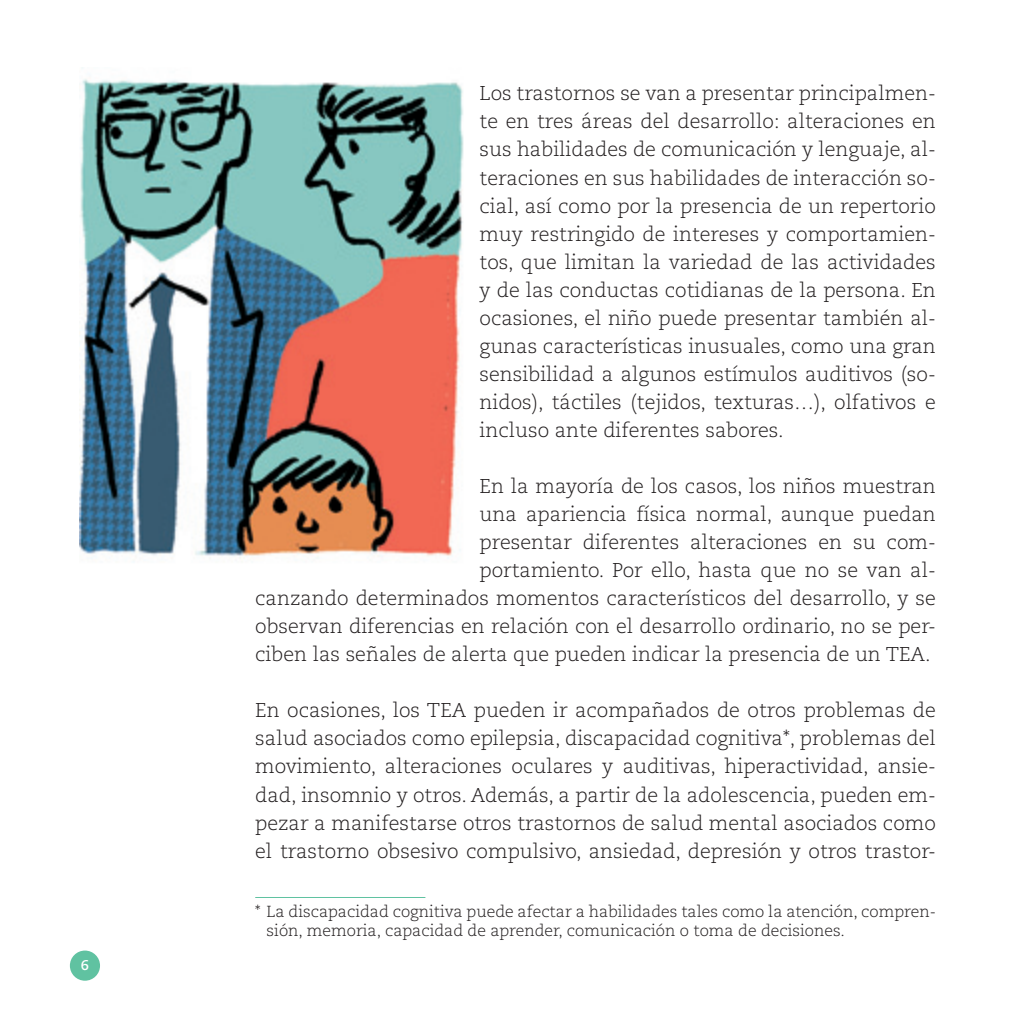
<style>
.page{position:relative;width:1021px;height:1021px;background:#fff}
.page>*{position:absolute;margin:0;border:0;box-sizing:border-box;transform-origin:0 0}
.t1{font:300 20px/28px "Caecilia LT Std";color:#231f20;text-align:justify}
.t2{font:300 16px/19.2px "Caecilia LT Std";color:#231f20}
.t3{font:700 14px "Caecilia LT Std";color:#fff}
</style>
<div class="page">
<div style="left:70px;top:950px;width:30px;height:30px;background:#60c2a1;border-radius:50%"></div>
<hr style="left:255px;top:897px;width:170px;height:1px;background:#60c2a1">
<img style="left:80px;top:67px;width:384px;height:495px">
<p class="t3" style="left:81px;top:957px;width:10px">6</p>
<p class="t1" style="left:479px;top:80px;width:458px">Los trastornos se van a presentar principalmen&shy;te en tres áreas del desarrollo: alteraciones en sus habilidades de comunicación y lenguaje, al&shy;teraciones en sus habilidades de interacción so&shy;cial, así como por la presencia de un repertorio muy restringido de intereses y comportamien&shy;tos, que limitan la variedad de las actividades y de las conductas cotidianas de la persona. En ocasiones, el niño puede presentar también al&shy;gunas características inusuales, como una gran sensibilidad a algunos estímulos auditivos (so&shy;nidos), táctiles (tejidos, texturas…), olfativos e incluso ante diferentes sabores.</p>
<p class="t1" style="left:255px;top:472px;width:682px;text-align:right">En la mayoría de los casos, los niños muestran<br>una apariencia física normal, aunque puedan<br>presentar diferentes alteraciones en su com-<br>portamiento. Por ello, hasta que no se van al-<br>canzando determinados momentos característicos del desarrollo, y se observan diferencias en relación con el desarrollo ordinario, no se per&shy;ciben las señales de alerta que pueden indicar la presencia de un TEA.</p>
<p class="t1" style="left:255px;top:697px;width:682px">En ocasiones, los TEA pueden ir acompañados de otros problemas de salud asociados como epilepsia, discapacidad cognitiva*, problemas del movimiento, alteraciones oculares y auditivas, hiperactividad, ansie&shy;dad, insomnio y otros. Además, a partir de la adolescencia, pueden em&shy;pezar a manifestarse otros trastornos de salud mental asociados como el trastorno obsesivo compulsivo, ansiedad, depresión y otros trastor-</p>
<p class="t2" style="left:266px;top:901px;width:671px;text-indent:-11px">* La discapacidad cognitiva puede afectar a habilidades tales como la atención, compren&shy;sión, memoria, capacidad de aprender, comunicación o toma de decisiones.</p>
</div>
